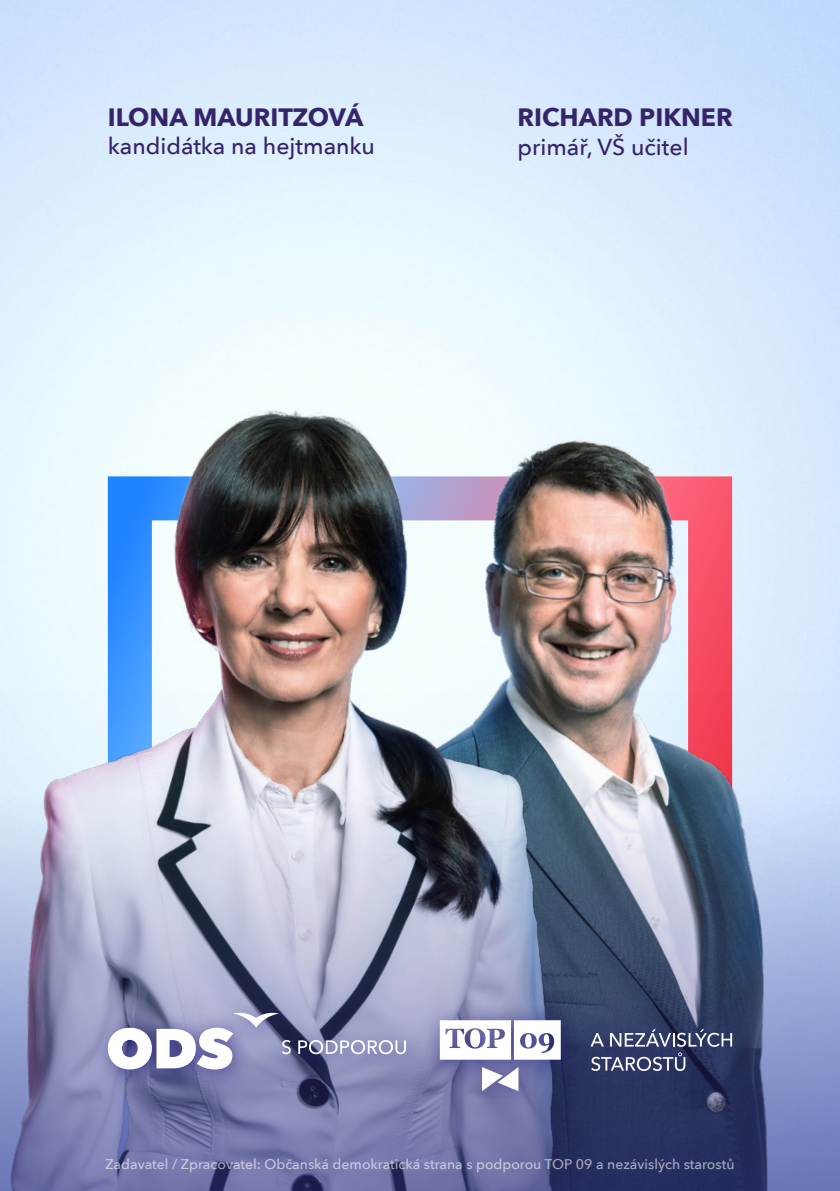
<style>
.page{position:relative;width:840px;height:1191px;background:#fff}
.page>*{position:absolute;margin:0;border:0;box-sizing:border-box;transform-origin:0 0}
.t1{font:700 25px "Avenir Next";color:#35246a}
.t2{font:500 23px "Avenir Next";color:#35246a}
.t3{font:500 14px "Avenir Next";color:#fff}
</style>
<div class="page">
<img style="left:574px;top:435px;width:199px;height:257px">
<img style="left:0;top:397px;width:574px;height:295px">
<img style="left:0;top:692px;width:839px;height:499px">
<div style="left:91px;top:996px;width:663px;height:116px;background:#2d2882;opacity:.75"></div>
<svg style="left:482px;top:1067px;width:36px;height:24px"></svg>
<svg style="left:439px;top:1020px;width:121px;height:39px"></svg>
<svg style="left:108px;top:1011px;width:183px;height:58px"></svg>
<svg style="left:298px;top:1040px;width:108px;height:14px"></svg>
<svg style="left:590px;top:1029px;width:141px;height:42px;background:#525a7d"></svg>
<h1 class="t1" style="left:108px;top:95px;width:257px">ILONA MAURITZOVÁ</h1>
<h2 class="t2" style="left:108px;top:127px;width:268px">kandidátka na hejtmanku</h2>
<h1 class="t1" style="left:517px;top:96px;width:217px">RICHARD PIKNER</h1>
<h2 class="t2" style="left:517px;top:127px;width:172px">primář, VŠ učitel</h2>
<p class="t3" style="left:105px;top:1152px;width:630px">Zadavatel / Zpracovatel: Občanská demokratická strana s podporou TOP 09 a nezávislých starostů</p>
</div>
